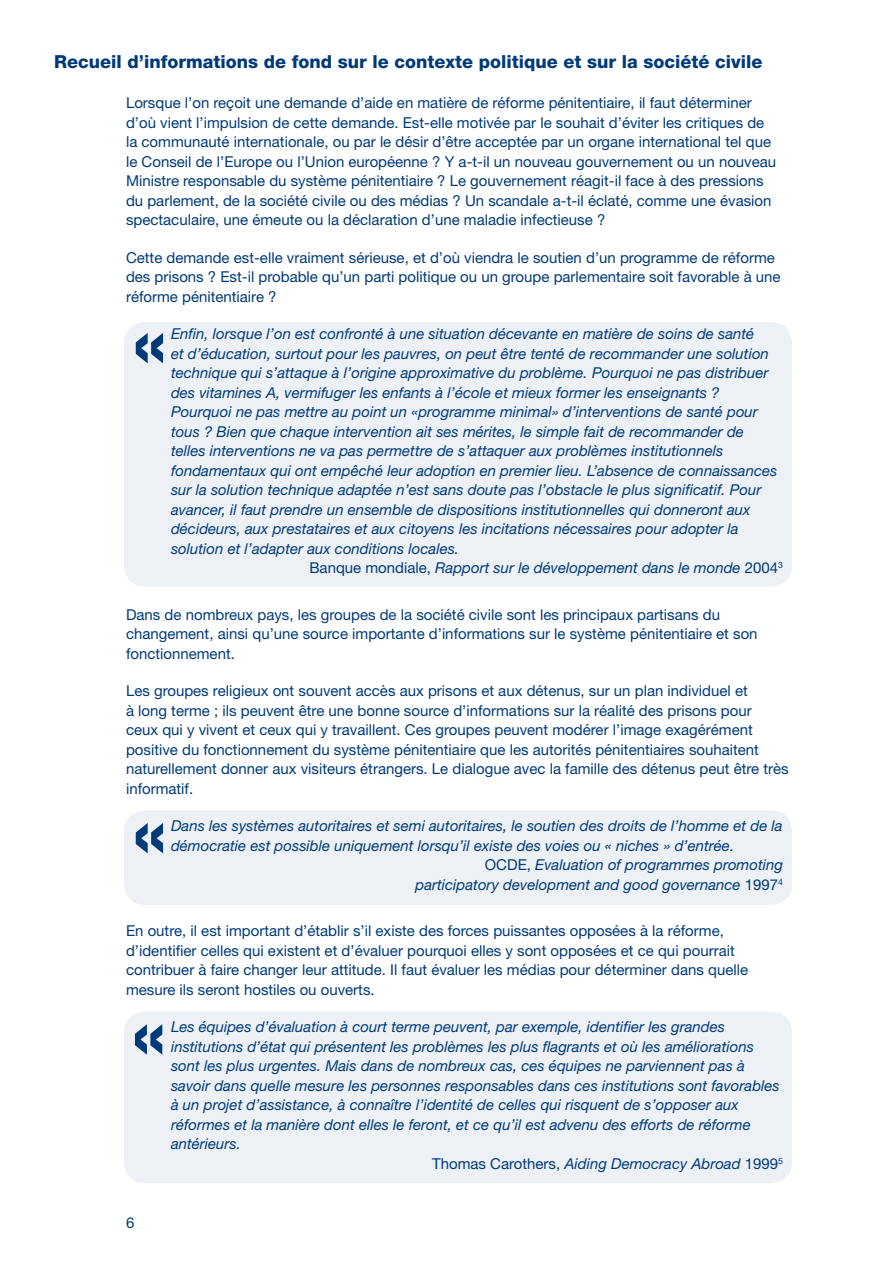
<style>
.page{position:relative;width:893px;height:1263px;background:#fff}
.page>*{position:absolute;margin:0;border:0;box-sizing:border-box;transform-origin:0 0}
.t1{font:800 18px "Helvetica Neue";color:#003a78}
.t2{font:italic 15px "Helvetica Neue";color:#003a78}
.t3{font:15px/19.5px "Helvetica Neue";color:#003a78}
.s1{font-style:normal}
</style>
<div class="page">
<div style="left:124px;top:1012px;width:668px;height:171px;background:#edf1f6;border-radius:21px"></div>
<div style="left:124px;top:324px;width:668px;height:262px;background:#edf1f6"></div>
<div style="left:124px;top:810px;width:668px;height:95px;background:#edf1f6;border-radius:21px"></div>
<svg style="left:136px;top:333px;width:27px;height:30px"></svg>
<svg style="left:135px;top:1024px;width:27px;height:31px"></svg>
<svg style="left:136px;top:823px;width:27px;height:30px"></svg>
<p class="t1" style="left:54px;top:51px;width:710px">Recueil d’informations de fond sur le contexte politique et sur la société civile</p>
<p class="t3" style="left:126px;top:93px;width:652px">Lorsque l’on reçoit une demande d’aide en matière de réforme pénitentiaire, il faut déterminer d’où vient l’impulsion de cette demande. Est-elle motivée par le souhait d’éviter les critiques de la communauté internationale, ou par le désir d’être acceptée par un organe international tel que le Conseil de l’Europe ou l’Union européenne ? Y a-t-il un nouveau gouvernement ou un nouveau Ministre responsable du système pénitentiaire ? Le gouvernement réagit-il face à des pressions du parlement, de la société civile ou des médias ? Un scandale a-t-il éclaté, comme une évasion spectaculaire, une émeute ou la déclaration d’une maladie infectieuse ?</p>
<p class="t3" style="left:126px;top:247px;width:656px">Cette demande est-elle vraiment sérieuse, et d’où viendra le soutien d’un programme de réforme des prisons ? Est-il probable qu’un parti politique ou un groupe parlementaire soit favorable à une réforme pénitentiaire ?</p>
<p class="t2" style="left:171px;top:325px;width:585px">Enfin, lorsque l’on est confronté à une situation décevante en matière de soins de santé</p>
<p class="t2" style="left:171px;top:344px;width:599px">et d’éducation, surtout pour les pauvres, on peut être tenté de recommander une solution</p>
<p class="t2" style="left:171px;top:364px;width:599px">technique qui s’attaque à l’origine approximative du problème. Pourquoi ne pas distribuer</p>
<p class="t2" style="left:171px;top:383px;width:550px">des vitamines A, vermifuger les enfants à l’école et mieux former les enseignants ?</p>
<p class="t2" style="left:171px;top:403px;width:588px">Pourquoi ne pas mettre au point un «programme minimal» d’interventions de santé pour</p>
<p class="t2" style="left:171px;top:422px;width:574px">tous ? Bien que chaque intervention ait ses mérites, le simple fait de recommander de</p>
<p class="t2" style="left:171px;top:442px;width:554px">telles interventions ne va pas permettre de s’attaquer aux problèmes institutionnels</p>
<p class="t2" style="left:171px;top:461px;width:608px">fondamentaux qui ont empêché leur adoption en premier lieu. L’absence de connaissances</p>
<p class="t2" style="left:171px;top:481px;width:592px">sur la solution technique adaptée n’est sans doute pas l’obstacle le plus significatif. Pour</p>
<p class="t2" style="left:171px;top:500px;width:581px">avancer, il faut prendre un ensemble de dispositions institutionnelles qui donneront aux</p>
<p class="t2" style="left:171px;top:520px;width:569px">décideurs, aux prestataires et aux citoyens les incitations nécessaires pour adopter la</p>
<p class="t2" style="left:171px;top:539px;width:290px">solution et l’adapter aux conditions locales.</p>
<p class="t2" style="left:309px;top:559px;width:474px"><span class="s1">Banque mondiale,</span> Rapport sur le développement dans le monde <span class="s1">2 004</span><sup>3</sup></p>
<p class="t3" style="left:126px;top:604px;width:633px">Dans de nombreux pays, les groupes de la société civile sont les principaux partisans du changement, ainsi qu’une source importante d’informations sur le système pénitentiaire et son fonctionnement.</p>
<p class="t3" style="left:126px;top:681px;width:664px">Les groupes religieux ont souvent accès aux prisons et aux détenus, sur un plan individuel et<br>à long terme ; ils peuvent être une bonne source d’informations sur la réalité des prisons pour<br>ceux qui y vivent et ceux qui y travaillent. Ces groupes peuvent modérer l’image exagérément positive du fonctionnement du système pénitentiaire que les autorités pénitentiaires souhaitent naturellement donner aux visiteurs étrangers. Le dialogue avec la famille des détenus peut être très informatif.</p>
<p class="t2" style="left:171px;top:817px;width:613px">Dans les systèmes autoritaires et semi autoritaires, le soutien des droits de l’homme et de la</p>
<p class="t2" style="left:171px;top:836px;width:565px">démocratie est possible uniquement lorsqu’il existe des voies ou « niches » d’entrée.</p>
<p class="t2" style="left:485px;top:856px;width:300px"><span class="s1">OCDE,</span> Evaluation of programmes promoting</p>
<p class="t2" style="left:415px;top:875px;width:369px">participatory development and good governance <span class="s1">1997</span><sup>4</sup></p>
<p class="t3" style="left:126px;top:921px;width:624px">En outre, il est important d’établir s’il existe des forces puissantes opposées à la réforme, d’identifier celles qui existent et d’évaluer pourquoi elles y sont opposées et ce qui pourrait contribuer à faire changer leur attitude. Il faut évaluer les médias pour déterminer dans quelle mesure ils seront hostiles ou ouverts.</p>
<p class="t2" style="left:171px;top:1018px;width:556px">Les équipes d’évaluation à court terme peuvent, par exemple, identifier les grandes</p>
<p class="t2" style="left:171px;top:1037px;width:584px">institutions d’état qui présentent les problèmes les plus flagrants et où les améliorations</p>
<p class="t2" style="left:171px;top:1057px;width:575px">sont les plus urgentes. Mais dans de nombreux cas, ces équipes ne parviennent pas à</p>
<p class="t2" style="left:171px;top:1076px;width:610px">savoir dans quelle mesure les personnes responsables dans ces institutions sont favorables</p>
<p class="t2" style="left:171px;top:1096px;width:569px">à un projet d’assistance, à connaître l’identité de celles qui risquent de s’opposer aux</p>
<p class="t2" style="left:171px;top:1115px;width:581px">réformes et la manière dont elles le feront, et ce qu’il est advenu des efforts de réforme</p>
<p class="t2" style="left:171px;top:1135px;width:72px">antérieurs.</p>
<p class="t2" style="left:432px;top:1154px;width:352px"><span class="s1">Thomas Carothers,</span> Aiding Democracy Abroad <span class="s1">1999</span><sup>5</sup></p>
</div>
